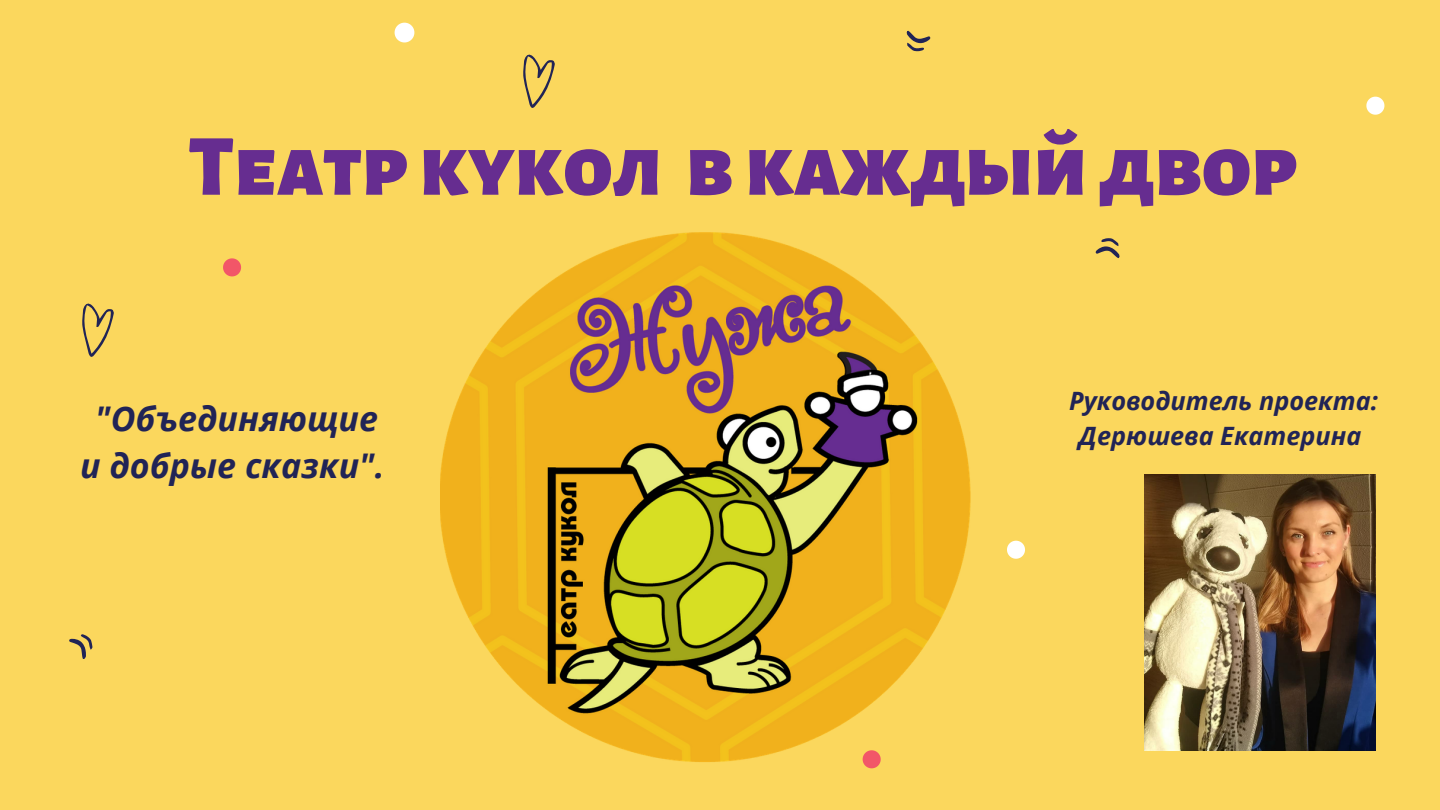
<style>
.page{position:relative;width:1440px;height:810px;background:#fbd75d}
.page>*{position:absolute;margin:0;border:0;box-sizing:border-box;transform-origin:0 0}
.t1{font:900 87.1px "Alegreya Sans SC";color:#662d90}
.t2{font:italic 700 34px "Open Sans";color:#212456}
.t3{font:italic 700 25.3px "Open Sans";color:#212456}
</style>
<div class="page">
<svg style="left:865px;top:765px;width:14px;height:3px"></svg>
<svg style="left:395px;top:23px;width:19px;height:19px"></svg>
<svg style="left:1007px;top:541px;width:18px;height:18px"></svg>
<svg style="left:1366px;top:97px;width:18px;height:18px"></svg>
<svg style="left:223px;top:258px;width:18px;height:18px"></svg>
<svg style="left:523px;top:54px;width:32px;height:54px"></svg>
<svg style="left:82px;top:303px;width:32px;height:54px"></svg>
<svg style="left:1095px;top:238px;width:25px;height:20px"></svg>
<svg style="left:906px;top:30px;width:25px;height:22px"></svg>
<svg style="left:69px;top:634px;width:24px;height:25px"></svg>
<img style="left:1145px;top:475px;width:231px;height:276px">
<img style="left:441px;top:232px;width:530px;height:533px">
<p class="t1" style="left:188px;top:125px;width:1110px">Театркукол вкаждыйдвор</p>
<p class="t2" style="left:95px;top:395px;width:284px">"Объединяющие</p>
<p class="t2" style="left:80px;top:442px;width:306px">и добрые сказки".</p>
<p class="t3" style="left:1069px;top:383px;width:310px">Руководитель проекта:</p>
<p class="t3" style="left:1079px;top:418px;width:284px">Дерюшева Екатерина</p>
</div>
